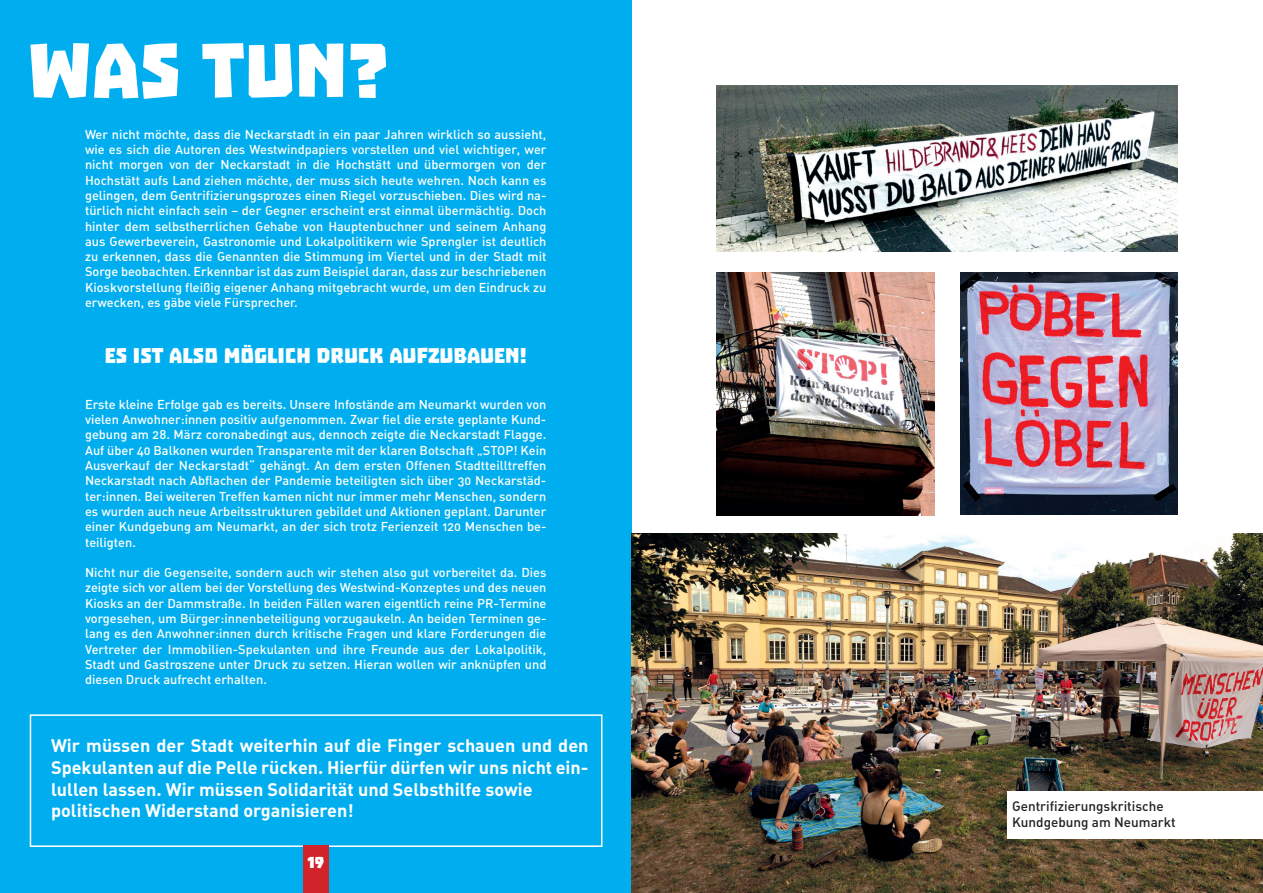
<style>
.page{position:relative;width:1263px;height:893px;background:#fff}
.page>*{position:absolute;margin:0;border:0;box-sizing:border-box;transform-origin:0 0}
.t1{font:87px "Troika";color:#fff}
.t2{font:24px "Troika";color:#fff}
.t3{font:18px/21.6px "DIN Bold Alternate";color:#fff}
.t4{font:18px "Troika";color:#fff}
.t5{font:13.5px/16.2px "DIN Medium Alternate";color:#231f20}
.t6{font:12.75px/15.3px "DIN Medium Alternate";color:#fff;text-align:justify}
</style>
<div class="page">
<div style="left:0;top:0;width:631px;height:893px;background:#00aeef"></div>
<div style="left:30px;top:714px;width:572px;height:133px;border:2px solid #fff"></div>
<img style="left:716px;top:272px;width:218px;height:243px">
<img style="left:960px;top:272px;width:218px;height:242px">
<img style="left:631px;top:534px;width:632px;height:359px">
<img style="left:716px;top:85px;width:462px;height:167px">
<div style="left:1008px;top:791px;width:255px;height:47px;background:#fff"></div>
<div style="left:303px;top:845px;width:25px;height:48px;background:#d1232a"></div>
<h1 class="t1" style="left:28px;top:22px;width:362px">WAS TUN?</h1>
<p class="t6" style="left:85px;top:126px;width:463px">Wer nicht möchte, dass die Neckarstadt in ein paar Jahren wirklich so aussieht, wie es sich die Autoren des Westwindpapiers vorstellen und viel wichtiger, wer nicht morgen von der Neckarstadt in die Hochstätt und übermorgen von der Hochstätt aufs Land ziehen möchte, der muss sich heute wehren. Noch kann es gelingen, dem Gentrifizierungsprozes einen Riegel vorzuschieben. Dies wird na&shy;türlich nicht einfach sein – der Gegner erscheint erst einmal übermächtig. Doch hinter dem selbstherrlichen Gehabe von Hauptenbuchner und seinem Anhang aus Gewerbeverein, Gastronomie und Lokalpolitikern wie Sprengler ist deutlich zu erkennen, dass die Genannten die Stimmung im Viertel und in der Stadt mit Sorge beobachten. Erkennbar ist das zum Beispiel daran, dass zur beschriebenen Kioskvorstellung fleißig eigener Anhang mitgebracht wurde, um den Eindruck zu erwecken, es gäbe viele Fürsprecher.</p>
<h2 class="t2" style="left:105px;top:341px;width:423px">ES IST ALSO MÖGLICH DRUCK AUFZUBAUEN!</h2>
<p class="t6" style="left:85px;top:396px;width:463px">Erste kleine Erfolge gab es bereits. Unsere Infostände am Neumarkt wurden von vielen Anwohner:innen positiv aufgenommen. Zwar fiel die erste geplante Kund&shy;gebung am 28. März coronabedingt aus, dennoch zeigte die Neckarstadt Flagge.<br>Auf über 40 Balkonen wurden Transparente mit der klaren Botschaft „STOP! Kein Ausverkauf der Neckarstadt“ gehängt. An dem ersten Offenen Stadtteilltreffen Neckarstadt nach Abflachen der Pandemie beteiligten sich über 30 Neckarstäd&shy;ter:innen. Bei weiteren Treffen kamen nicht nur immer mehr Menschen, sondern es wurden auch neue Arbeitsstrukturen gebildet und Aktionen geplant. Darunter einer Kundgebung am Neumarkt, an der sich trotz Ferienzeit 120 Menschen be&shy;teiligten.</p>
<p class="t6" style="left:85px;top:564px;width:463px">Nicht nur die Gegenseite, sondern auch wir stehen also gut vorbereitet da. Dies zeigte sich vor allem bei der Vorstellung des Westwind-Konzeptes und des neuen Kiosks an der Dammstraße. In beiden Fällen waren eigentlich reine PR-Termine vorgesehen, um Bürger:innenbeteiligung vorzugaukeln. An beiden Terminen ge&shy;lang es den Anwohner:innen durch kritische Fragen und klare Forderungen die Vertreter der Immobilien-Spekulanten und ihre Freunde aus der Lokalpolitik, Stadt und Gastroszene unter Druck zu setzen. Hieran wollen wir anknüpfen und diesen Druck aufrecht erhalten.</p>
<h3 class="t3" style="left:51px;top:734px;width:539px">Wir müssen der Stadt weiterhin auf die Finger schauen und den Spekulanten auf die Pelle rücken. Hierfür dürfen wir uns nicht ein&shy;lullen lassen. Wir müssen Solidarität und Selbsthilfe sowie politischen Widerstand organisieren!</h3>
<h3 class="t4" style="left:308px;top:852px;width:18px">19</h3>
<p class="t5" style="left:1012px;top:798px;width:165px">Gentrifizierungskritische<br>Kundgebung am Neumarkt</p>
</div>
